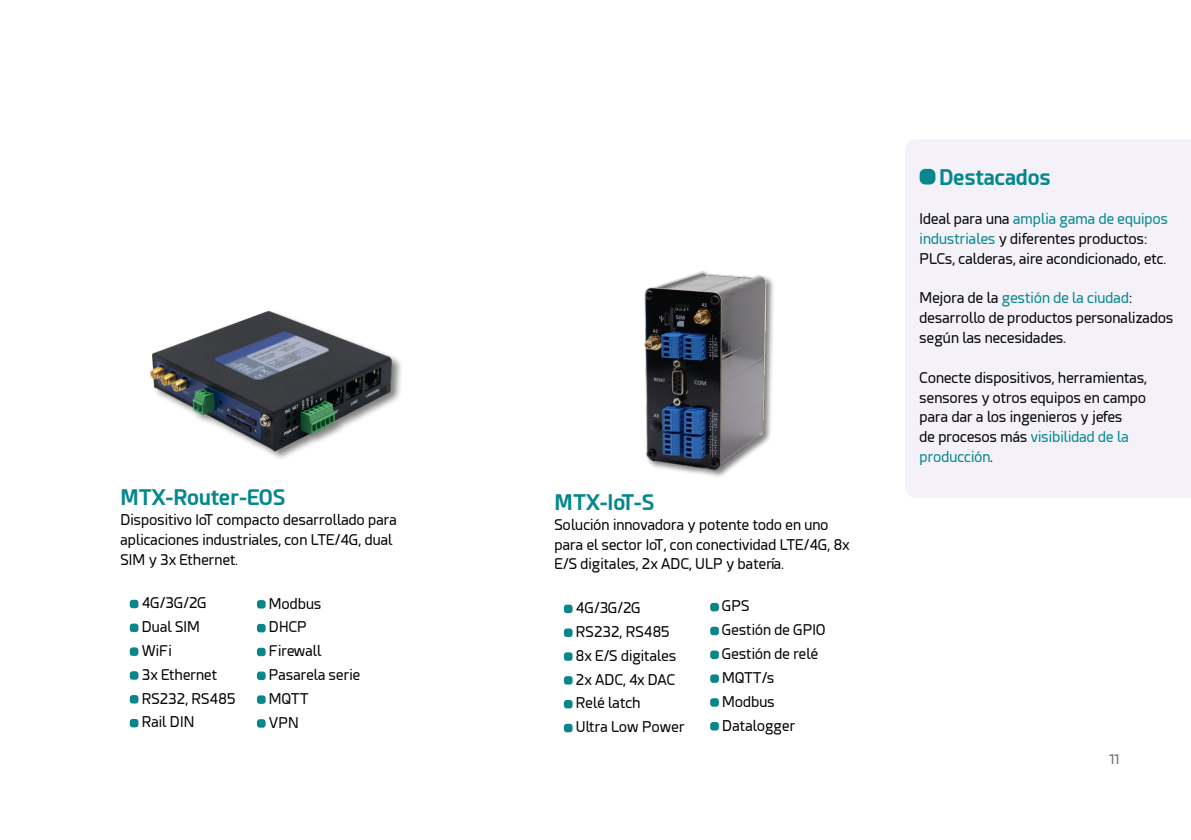
<style>
.page{position:relative;width:1191px;height:840px;background:#fff}
.page>*{position:absolute;margin:0;border:0;box-sizing:border-box;transform-origin:0 0}
.t1{font:700 21.2px "Esphimere";color:#04878d}
.t2{font:14.6px/23.8px "Esphimere";color:#020203}
.t3{font:13.2px "Esphimere";color:#020304}
.s1{color:#03888e}
</style>
<div class="page">
<div style="left:905px;top:139px;width:286px;height:358px;background:#f4f1f9"></div>
<div style="left:919px;top:169px;width:16px;height:15px;background:#08868e;border-radius:6px"></div>
<div style="left:564px;top:604px;width:8px;height:8px;background:#09868c;border-radius:3px"></div>
<div style="left:564px;top:628px;width:8px;height:8px;background:#09868c;border-radius:3px"></div>
<div style="left:564px;top:652px;width:8px;height:8px;background:#09868c;border-radius:3px"></div>
<div style="left:564px;top:675px;width:8px;height:9px;background:#09868c;border-radius:3px"></div>
<div style="left:564px;top:699px;width:8px;height:9px;background:#09868c;border-radius:3px"></div>
<div style="left:564px;top:723px;width:8px;height:8px;background:#09868c;border-radius:3px"></div>
<div style="left:710px;top:602px;width:9px;height:9px;background:#09868c;border-radius:3px"></div>
<div style="left:710px;top:626px;width:9px;height:8px;background:#09868c;border-radius:3px"></div>
<div style="left:710px;top:650px;width:9px;height:8px;background:#09868c;border-radius:3px"></div>
<div style="left:710px;top:674px;width:9px;height:8px;background:#09868c;border-radius:3px"></div>
<div style="left:710px;top:697px;width:9px;height:9px;background:#09868c;border-radius:3px"></div>
<div style="left:710px;top:721px;width:9px;height:9px;background:#09868c;border-radius:3px"></div>
<div style="left:643px;top:270px;width:132px;height:208px;background:#000;opacity:.5"></div>
<img style="left:643px;top:270px;width:127px;height:204px">
<div style="left:130px;top:599px;width:8px;height:9px;background:#09868c;border-radius:3px"></div>
<div style="left:130px;top:623px;width:8px;height:8px;background:#09868c;border-radius:3px"></div>
<div style="left:130px;top:647px;width:8px;height:8px;background:#09868c;border-radius:3px"></div>
<div style="left:130px;top:671px;width:8px;height:8px;background:#09868c;border-radius:3px"></div>
<div style="left:130px;top:694px;width:8px;height:9px;background:#09868c;border-radius:3px"></div>
<div style="left:130px;top:718px;width:8px;height:9px;background:#09868c;border-radius:3px"></div>
<div style="left:257px;top:599px;width:9px;height:9px;background:#09868c;border-radius:3px"></div>
<div style="left:257px;top:623px;width:9px;height:9px;background:#09868c;border-radius:3px"></div>
<div style="left:257px;top:647px;width:9px;height:8px;background:#09868c;border-radius:3px"></div>
<div style="left:257px;top:671px;width:9px;height:8px;background:#09868c;border-radius:3px"></div>
<div style="left:257px;top:695px;width:9px;height:8px;background:#09868c;border-radius:3px"></div>
<div style="left:257px;top:718px;width:9px;height:9px;background:#09868c;border-radius:3px"></div>
<img style="left:150px;top:310px;width:251px;height:146px">
<h1 class="t1" style="left:120px;top:484px;width:167px">MTX-Router-EOS</h1>
<p class="t2" style="left:120px;top:509px;width:278px;line-height:19.8px">Dispositivo IoT compacto desarrollado para aplicaciones industriales, con LTE/4G, dual<br>SIM y 3x Ethernet.</p>
<p class="t2" style="left:142px;top:591px;width:95px">4G/3G/2G<br>Dual SIM<br>WiFi<br>3x Ethernet<br>RS232, RS485<br>Rail DIN</p>
<p class="t2" style="left:269px;top:591px;width:93px">Modbus<br>DHCP<br>Firewall<br>Pasarela serie<br>MQTT<br>VPN</p>
<h1 class="t1" style="left:554px;top:489px;width:101px">MTX-IoT-S</h1>
<p class="t2" style="left:554px;top:514px;width:296px;line-height:19.8px">Solución innovadora y potente todo en uno para el sector IoT, con conectividad LTE/4G, 8x<br>E/S digitales, 2x ADC, ULP y batería.</p>
<p class="t2" style="left:576px;top:596px;width:110px">4G/3G/2G<br>RS232, RS485<br>8x E/S digitales<br>2x ADC, 4x DAC<br>Relé latch<br>Ultra Low Power</p>
<p class="t2" style="left:722px;top:594px;width:105px">GPS<br>Gestión de GPIO<br>Gestión de relé<br>MQTT/s<br>Modbus<br>Datalogger</p>
<h1 class="t1" style="left:939px;top:163px;width:113px">Destacados</h1>
<p class="t2" style="left:919px;top:209px;width:250px;line-height:19.8px">Ideal para una <span class="s1">amplia gama de equipos industriales</span> y diferentes productos:<br>PLCs, calderas, aire acondicionado, etc.</p>
<p class="t2" style="left:919px;top:288px;width:255px;line-height:19.8px">Mejora de la <span class="s1">gestión de la ciudad</span>: desarrollo de productos personalizados según las necesidades.</p>
<p class="t2" style="left:919px;top:367px;width:229px;line-height:19.8px">Conecte dispositivos, herramientas, sensores y otros equipos en campo para dar a los ingenieros y jefes<br>de procesos más <span class="s1">visibilidad de la producción</span>.</p>
<p class="t3" style="left:1108px;top:751px;width:12px">11</p>
</div>
